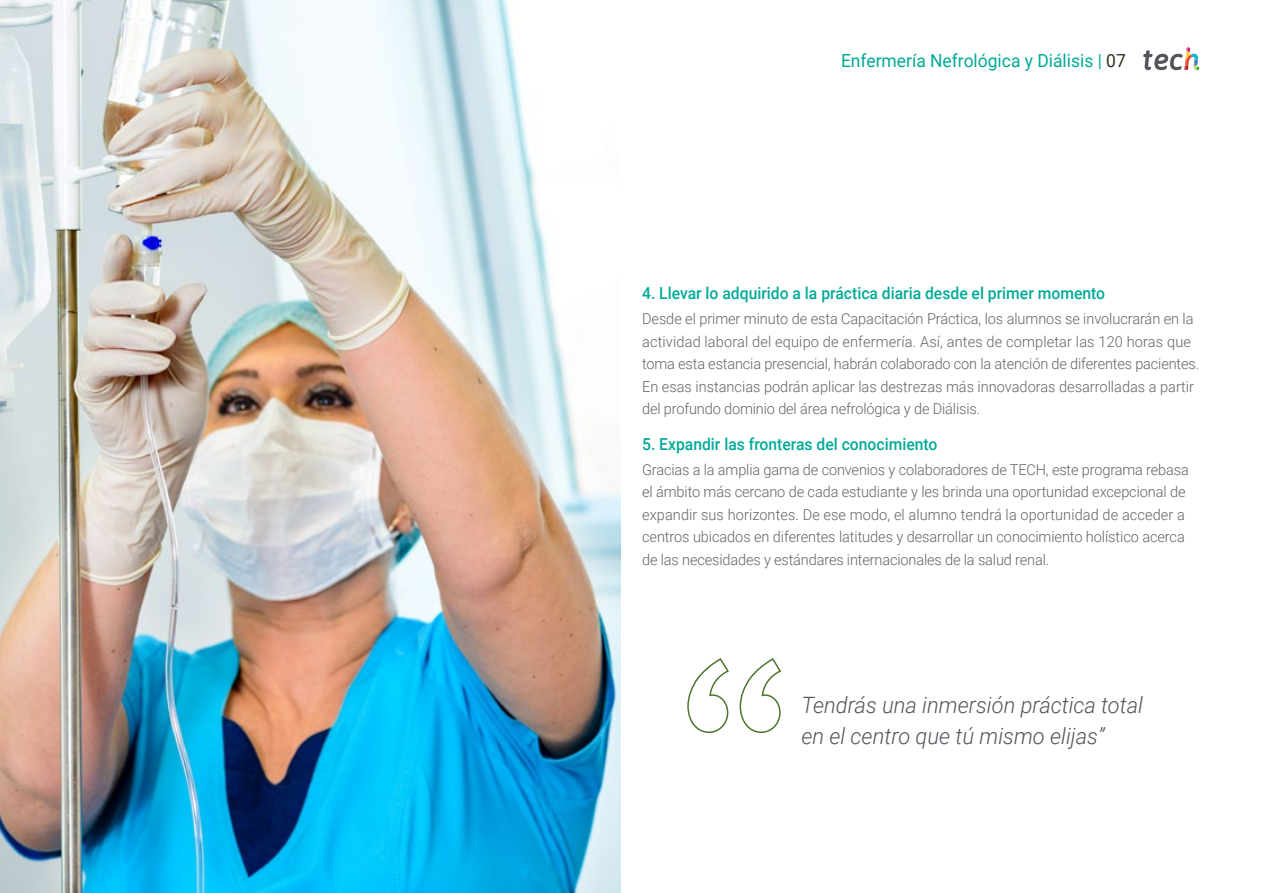
<style>
.page{position:relative;width:1263px;height:893px;background:#fff}
.page>*{position:absolute;margin:0;border:0;box-sizing:border-box;transform-origin:0 0}
.t1{font:italic 300 22.5px/31.5px "Roboto";color:#52555b}
.t2{font:18px "Roboto";color:#00aa97}
.t3{font:500 16.5px "Roboto";color:#00aa97;scale:.95 1}
.t4{font:300 15px/22.5px "Roboto";letter-spacing:-.005em;color:#61646a}
.s1{color:#312e20}
</style>
<div class="page">
<svg style="left:1143px;top:47px;width:56px;height:24px"></svg>
<img style="left:0;top:0;width:621px;height:893px">
<svg style="left:687px;top:658px;width:95px;height:75px"></svg>
<p class="t2" style="left:841px;top:48px;width:286px">Enfermería Nefrológica y Diálisis | <span class="s1">07</span></p>
<p class="t3" style="left:642px;top:282px;width:489px">4. Llevar lo adquirido a la práctica diaria desde el primer momento</p>
<p class="t4" style="left:642px;top:307px;width:559px">Desde el primer minuto de esta Capacitación Práctica, los alumnos se involucrarán en la actividad laboral del equipo de enfermería. Así, antes de completar las 120 horas que toma esta estancia presencial, habrán colaborado con la atención de diferentes pacientes.<br>En esas instancias podrán aplicar las destrezas más innovadoras desarrolladas a partir del profundo dominio del área nefrológica y de Diálisis.</p>
<p class="t3" style="left:642px;top:433px;width:312px">5. Expandir las fronteras del conocimiento</p>
<p class="t4" style="left:642px;top:458px;width:548px">Gracias a la amplia gama de convenios y colaboradores de TECH, este programa rebasa el ámbito más cercano de cada estudiante y les brinda una oportunidad excepcional de expandir sus horizontes. De ese modo, el alumno tendrá la oportunidad de acceder a centros ubicados en diferentes latitudes y desarrollar un conocimiento holístico acerca de las necesidades y estándares internacionales de la salud renal.</p>
<h1 class="t1" style="left:801px;top:688px;width:343px">Tendrás una inmersión práctica total en el centro que tú mismo elijas”</h1>
</div>
